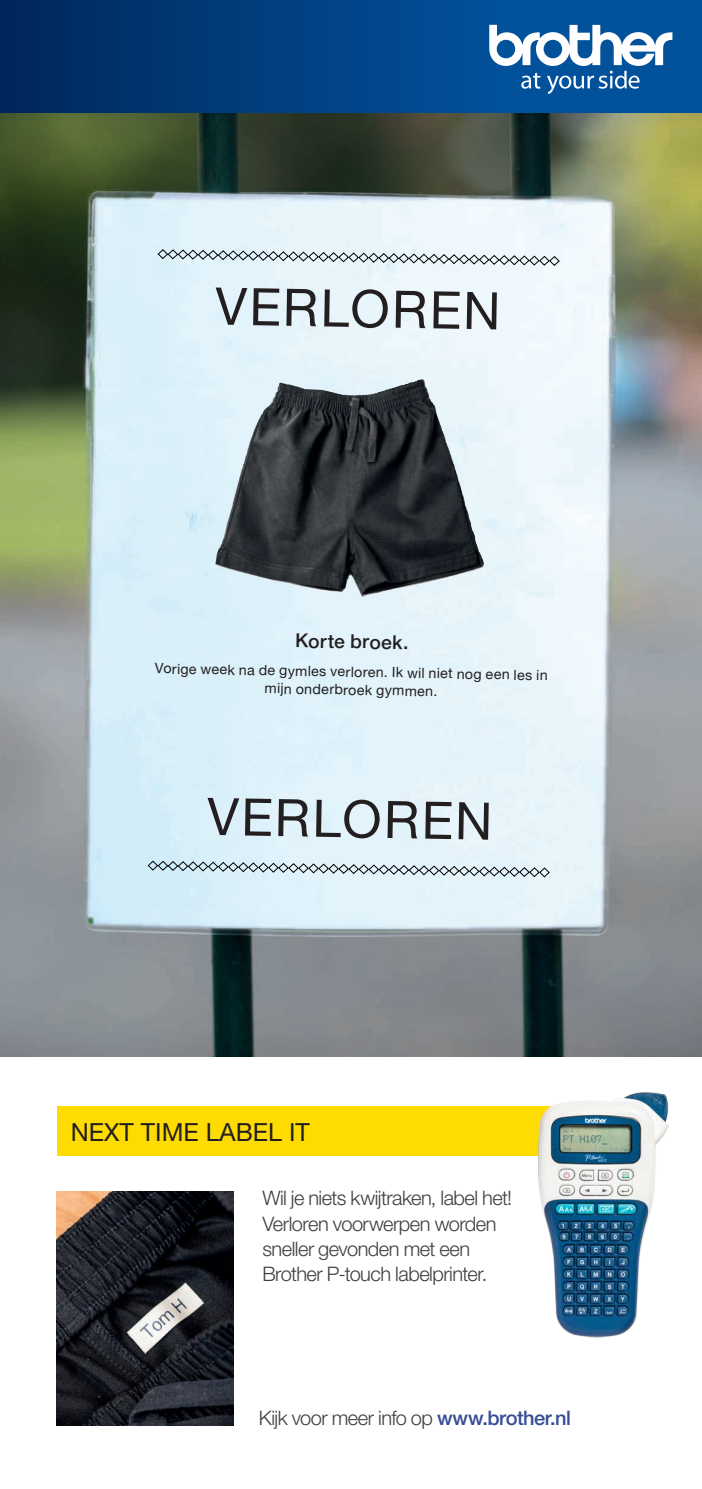
<style>
.page{position:relative;width:702px;height:1489px;background:#fff}
.page>*{position:absolute;margin:0;border:0;box-sizing:border-box;transform-origin:0 0}
.t1{font:51.75px "Helvetica Neue LTW1 G";color:#231f20}
.t2{font:25px "Helvetica Neue LTW1 G";color:#231f20}
.t3{font:300 20px/25px "Helvetica Neue LTW1 G";letter-spacing:-.025em;color:#3e3e3f}
.t4{font:500 19.25px "Helvetica Neue LTW1 G";color:#231f20}
.t5{font:14.25px/18px "Helvetica Neue LTW1 G";color:#231f20;text-align:center}
.s1{font-weight:500;color:#354d96}
</style>
<div class="page">
<div style="left:0;top:0;width:702px;height:113px;background:linear-gradient(to right,#002a61,#025aa8)"></div>
<svg style="left:489px;top:25px;width:183px;height:69px"></svg>
<div style="left:57px;top:1106px;width:517px;height:49px;background:#ffdc01"></div>
<img style="left:57px;top:1191px;width:177px;height:233px">
<img style="left:0;top:113px;width:702px;height:943px">
<img style="left:255px;top:380px;width:162px;height:48px">
<svg style="left:147px;top:860px;width:403px;height:18px;background:#bfcfd7"></svg>
<svg style="left:157px;top:248px;width:403px;height:18px;background:#c7d2d7"></svg>
<img style="left:525px;top:1092px;width:144px;height:246px">
<p class="t1" style="left:216px;top:274px;width:286px;rotate:1deg">VERLOREN</p>
<p class="t4" style="left:295px;top:629px;width:115px;rotate:1deg">Korte broek.</p>
<p class="t5" style="left:155px;top:659px;width:394px;rotate:1deg">Vorige week na de gymles verloren. Ik wil niet nog een les in mijn onderbroek gymmen.</p>
<p class="t1" style="left:208px;top:784px;width:286px;rotate:1deg">VERLOREN</p>
<p class="t2" style="left:71px;top:1116px;width:240px">NEXT TIME LABEL IT</p>
<p class="t3" style="left:262px;top:1185px;width:251px">Wil je niets kwijtraken, label het!<br>Verloren voorwerpen worden sneller gevonden met een<br>Brother P-touch labelprinter.</p>
<p class="t3" style="left:259px;top:1405px;width:314px">Kijk voor meer info op <span class="s1">www.brother.nl</span></p>
</div>
